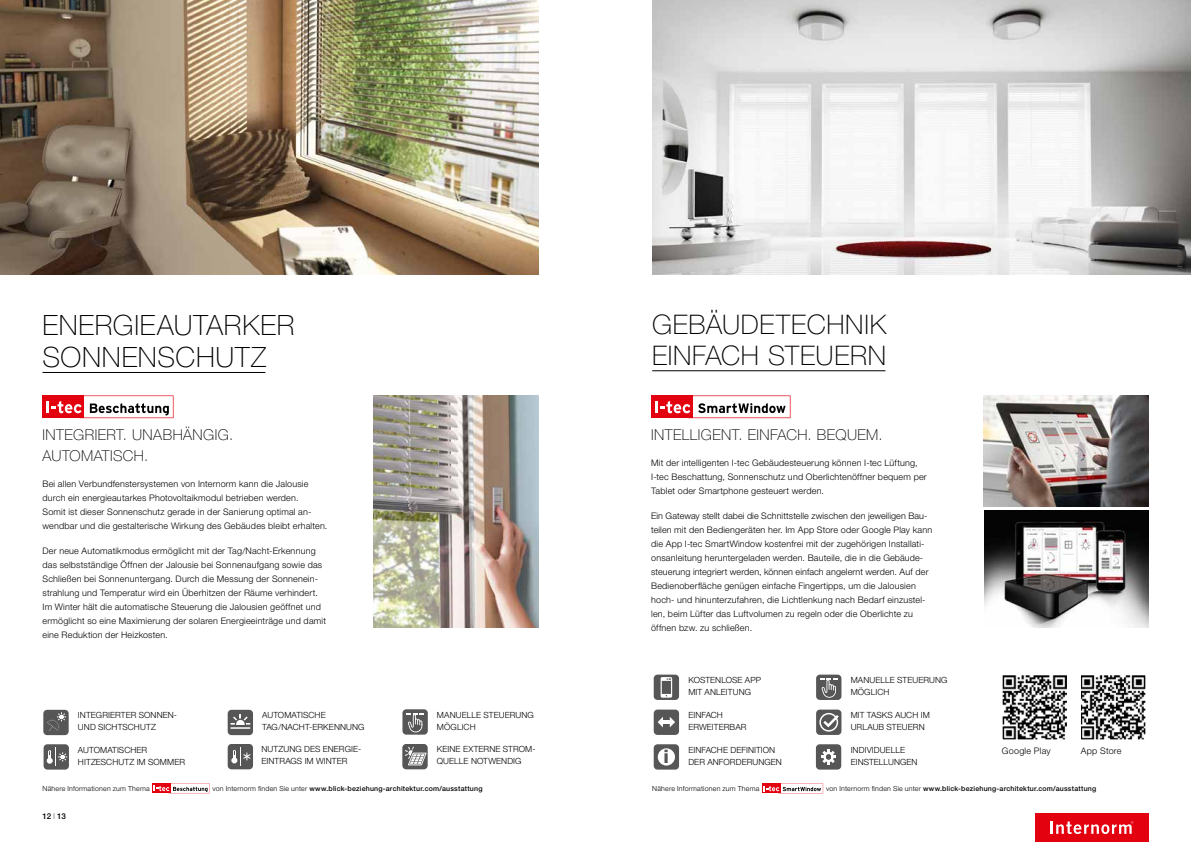
<style>
.page{position:relative;width:1191px;height:842px;background:#fff}
.page>*{position:absolute;margin:0;border:0;box-sizing:border-box;transform-origin:0 0}
.t1{font:100 28px/32px "Helvetica Neue LT Pro";letter-spacing:.03em;color:#000}
.t2{font:100 27px/31px "Helvetica Neue LT Pro";letter-spacing:.025em;color:#000}
.t3{font:800 18.6px "Helvetica Neue LT Pro";color:#565656}
.t4{font:100 15px/21px "Helvetica Neue LT Pro";letter-spacing:.03em;color:#000}
.t5{font:300 9px/14px "Helvetica Neue LT Pro";letter-spacing:.02em;color:#000}
.t6{font:300 8.5px/12px "Helvetica Neue LT Pro";letter-spacing:.01em;color:#000}
.t7{font:500 8px "Helvetica Neue LT Pro";color:#000}
.t8{font:500 7px "Helvetica Neue LT Pro";letter-spacing:.03em;color:#000}
.t9{font:300 7px "Helvetica Neue LT Pro";letter-spacing:.03em;color:#000}
.s1{font-weight:300}
.s2{font-weight:100}
</style>
<div class="page">
<img style="left:652px;top:0;width:539px;height:275px">
<img style="left:984px;top:395px;width:164px;height:111px">
<img style="left:0;top:0;width:538px;height:275px">
<img style="left:374px;top:395px;width:164px;height:233px">
<img style="left:984px;top:510px;width:164px;height:118px">
<div style="left:1035px;top:813px;width:113px;height:29px;background:#e3000f"></div>
<svg style="left:1050px;top:821px;width:83px;height:13px"></svg>
<div style="left:653px;top:674px;width:27px;height:27px;background:#565656;border-radius:5px"></div>
<div style="left:652px;top:673px;width:28px;height:28px;border:2px solid #fff;border-radius:5px"></div>
<svg style="left:660px;top:677px;width:12px;height:21px"></svg>
<div style="left:227px;top:709px;width:27px;height:27px;background:#565656;border-radius:5px"></div>
<div style="left:226px;top:708px;width:28px;height:29px;border:2px solid #fff;border-radius:5px"></div>
<div style="left:43px;top:709px;width:26px;height:27px;background:#565656;border-radius:5px"></div>
<div style="left:42px;top:708px;width:28px;height:29px;border:2px solid #fff;border-radius:5px"></div>
<svg style="left:47px;top:712px;width:19px;height:19px"></svg>
<div style="left:43px;top:743px;width:27px;height:27px;background:#565656;border-radius:5px"></div>
<div style="left:42px;top:743px;width:28px;height:28px;border:2px solid #fff;border-radius:5px"></div>
<svg style="left:47px;top:748px;width:21px;height:18px"></svg>
<div style="left:402px;top:708px;width:26px;height:27px;background:#565656;border-radius:5px"></div>
<div style="left:401px;top:708px;width:28px;height:28px;border:2px solid #fff;border-radius:5px"></div>
<svg style="left:407px;top:713px;width:16px;height:19px"></svg>
<hr style="left:230px;top:727px;width:20px;height:2px;background:#fff">
<svg style="left:230px;top:714px;width:20px;height:11px"></svg>
<hr style="left:652px;top:371px;width:233px;height:1px;background:#000">
<svg style="left:1002px;top:675px;width:65px;height:65px"></svg>
<svg style="left:1081px;top:675px;width:65px;height:65px"></svg>
<hr style="left:43px;top:372px;width:222px;height:1px;background:#000">
<svg style="left:401px;top:743px;width:27px;height:27px"></svg>
<div style="left:401px;top:742px;width:28px;height:29px;border:2px solid #fff;border-radius:5px"></div>
<svg style="left:404px;top:746px;width:23px;height:19px"></svg>
<div style="left:227px;top:743px;width:27px;height:27px;background:#565656;border-radius:5px"></div>
<div style="left:226px;top:742px;width:28px;height:29px;border:2px solid #fff;border-radius:5px"></div>
<svg style="left:231px;top:747px;width:19px;height:19px"></svg>
<div style="left:651px;top:395px;width:41px;height:23px;background:#e3000f"></div>
<svg style="left:655px;top:395px;width:135px;height:23px"></svg>
<div style="left:43px;top:395px;width:41px;height:23px;background:#e3000f"></div>
<svg style="left:46px;top:395px;width:127px;height:23px"></svg>
<svg style="left:152px;top:783px;width:2px;height:10px"></svg>
<svg style="left:154px;top:783px;width:56px;height:10px"></svg>
<svg style="left:762px;top:783px;width:2px;height:10px"></svg>
<svg style="left:764px;top:783px;width:59px;height:10px"></svg>
<div style="left:815px;top:674px;width:27px;height:27px;background:#565656;border-radius:5px"></div>
<div style="left:814px;top:673px;width:29px;height:28px;border:2px solid #fff;border-radius:5px"></div>
<svg style="left:820px;top:678px;width:17px;height:20px"></svg>
<div style="left:815px;top:743px;width:27px;height:27px;background:#565656;border-radius:5px"></div>
<div style="left:814px;top:743px;width:28px;height:28px;border:2px solid #fff;border-radius:5px"></div>
<svg style="left:821px;top:749px;width:15px;height:15px"></svg>
<div style="left:653px;top:743px;width:27px;height:27px;background:#565656;border-radius:5px"></div>
<div style="left:652px;top:743px;width:28px;height:28px;border:2px solid #fff;border-radius:5px"></div>
<div style="left:658px;top:748px;width:17px;height:17px;background:#fff;border-radius:50%"></div>
<div style="left:653px;top:709px;width:27px;height:27px;background:#565656;border-radius:5px"></div>
<div style="left:652px;top:708px;width:28px;height:28px;border:2px solid #fff;border-radius:5px"></div>
<svg style="left:657px;top:717px;width:18px;height:10px"></svg>
<div style="left:815px;top:709px;width:27px;height:27px;background:#565656;border-radius:5px"></div>
<div style="left:814px;top:708px;width:29px;height:28px;border:2px solid #fff;border-radius:5px"></div>
<div style="left:819px;top:713px;width:19px;height:19px;border:2px solid #fff;border-radius:50%"></div>
<svg style="left:820px;top:712px;width:21px;height:17px"></svg>
<h1 class="t1" style="left:43px;top:308px;width:253px">ENERGIEAUTARKER<br>SONNENSCHUTZ</h1>
<h3 class="t4" style="left:43px;top:424px;width:192px">INTEGRIERT. UNABHÄNGIG.<br>AUTOMATISCH.</h3>
<p class="t5" style="left:43px;top:476px;width:286px">Bei allen Verbundfenstersystemen von Internorm kann die Jalousie durch ein energieautarkes Photovoltaikmodul betrieben werden.<br>Somit ist dieser Sonnenschutz gerade in der Sanierung optimal an&shy;wendbar und die gestalterische Wirkung des Gebäudes bleibt erhalten.</p>
<p class="t5" style="left:43px;top:543px;width:285px">Der neue Automatikmodus ermöglicht mit der Tag/Nacht-Erkennung das selbstständige Öffnen der Jalousie bei Sonnenaufgang sowie das Schließen bei Sonnenuntergang. Durch die Messung der Sonnenein&shy;strahlung und Temperatur wird ein Überhitzen der Räume verhindert.<br>Im Winter hält die automatische Steuerung die Jalousien geöffnet und ermöglicht so eine Maximierung der solaren Energieeinträge und damit eine Reduktion der Heizkosten.</p>
<h2 class="t2" style="left:652px;top:309px;width:235px">GEBÄUDETECHNIK<br>EINFACH STEUERN</h2>
<h3 class="t4" style="left:651px;top:424px;width:233px">INTELLIGENT. EINFACH. BEQUEM.</h3>
<p class="t5" style="left:651px;top:455px;width:277px">Mit der intelligenten I-tec Gebäudesteuerung können I-tec Lüftung,<br>I-tec Beschattung, Sonnenschutz und Oberlichtenöffner bequem per<br>Tablet oder Smartphone gesteuert werden.</p>
<p class="t5" style="left:651px;top:508px;width:282px">Ein Gateway stellt dabei die Schnittstelle zwischen den jeweiligen Bau&shy;teilen mit den Bediengeräten her. Im App Store oder Google Play kann die App I-tec SmartWindow kostenfrei mit der zugehörigen Installati&shy;onsanleitung heruntergeladen werden. Bauteile, die in die Gebäude&shy;steuerung integriert werden, können einfach angelernt werden. Auf der Bedienoberfläche genügen einfache Fingertipps, um die Jalousien hoch- und hinunterzufahren, die Lichtlenkung nach Bedarf einzustel&shy;len, beim Lüfter das Luftvolumen zu regeln oder die Oberlichte zu öffnen bzw. zu schließen.</p>
<p class="t6" style="left:688px;top:674px;width:74px">KOSTENLOSE APP<br>MIT ANLEITUNG</p>
<p class="t6" style="left:850px;top:674px;width:98px">MANUELLE STEUERUNG<br>MÖGLICH</p>
<p class="t6" style="left:688px;top:709px;width:60px">EINFACH<br>ERWEITERBAR</p>
<p class="t6" style="left:850px;top:709px;width:81px">MIT TASKS AUCH IM<br>URLAUB STEUERN</p>
<p class="t6" style="left:688px;top:743px;width:95px">EINFACHE DEFINITION<br>DER ANFORDERUNGEN</p>
<p class="t6" style="left:850px;top:743px;width:68px">INDIVIDUELLE<br>EINSTELLUNGEN</p>
<p class="t5" style="left:1002px;top:744px;width:50px">Google Play</p>
<p class="t5" style="left:1080px;top:744px;width:42px">App Store</p>
<p class="t6" style="left:78px;top:709px;width:101px">INTEGRIERTER SONNEN-<br>UND SICHTSCHUTZ</p>
<p class="t6" style="left:437px;top:709px;width:98px">MANUELLE STEUERUNG<br>MÖGLICH</p>
<p class="t6" style="left:261px;top:743px;width:101px">NUTZUNG DES ENERGIE-<br>EINTRAGS IM WINTER</p>
<p class="t9" style="left:43px;top:784px;width:109px">Nähere Informationen zum Thema</p>
<p class="t8" style="left:212px;top:784px;width:272px"><span class="s1">von Internorm finden Sie unter</span> www.blick-beziehung-architektur.com/ausstattung</p>
<p class="t9" style="left:652px;top:784px;width:109px">Nähere Informationen zum Thema</p>
<p class="t8" style="left:826px;top:784px;width:272px"><span class="s1">von Internorm finden Sie unter</span> www.blick-beziehung-architektur.com/ausstattung</p>
<p class="t6" style="left:262px;top:709px;width:104px">AUTOMATISCHE<br>TAG/NACHT-ERKENNUNG</p>
<p class="t6" style="left:78px;top:743px;width:109px">AUTOMATISCHER<br>HITZESCHUTZ IM SOMMER</p>
<p class="t6" style="left:437px;top:743px;width:100px">KEINE EXTERNE STROM-<br>QUELLE NOTWENDIG</p>
<h3 class="t3" style="left:663px;top:746px;width:7px">i</h3>
<p class="t7" style="left:43px;top:812px;width:25px">12 <span class="s2">I</span> 13</p>
</div>
